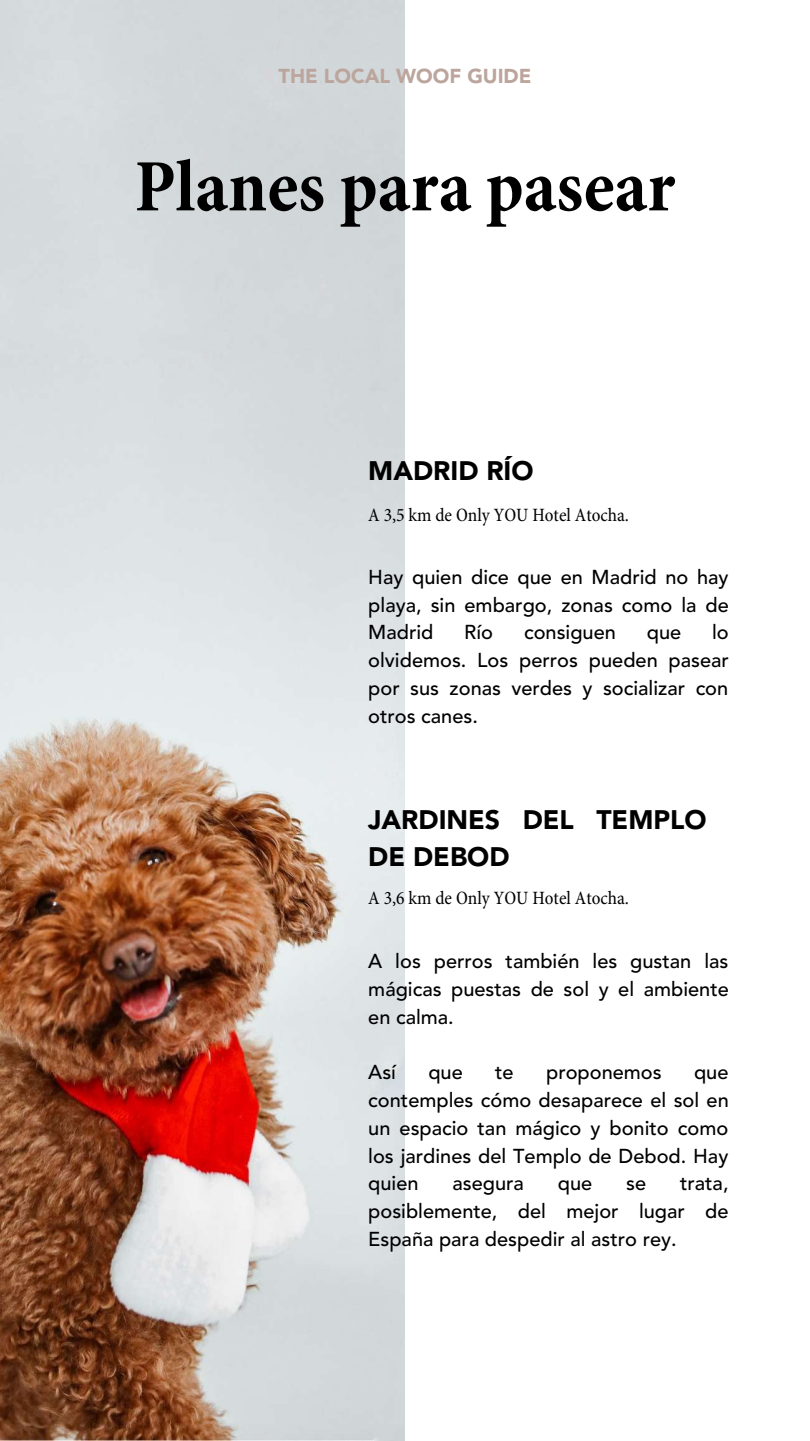
<style>
.page{position:relative;width:810px;height:1441px;background:#fff}
.page>*{position:absolute;margin:0;border:0;box-sizing:border-box;transform-origin:0 0}
.t1{font:700 condensed 74.6px "Minion Pro";color:#000}
.t2{font:900 26.6px/36.8px "Avenir LT Std";color:#000}
.t3{font:500 20px/27.8px "Avenir LT Std";color:#000;text-align:justify}
.t4{font:900 20px "Avenir LT Std";color:#bba59c}
.t5{font:condensed 19px "Minion Pro";color:#000}
</style>
<div class="page">
<img style="left:0;top:0;width:405px;height:1440px">
<p class="t4" style="left:279px;top:68px;width:254px">THE LOCAL WOOF GUIDE</p>
<h1 class="t1" style="left:134px;top:156px;width:543px">Planes para pasear</h1>
<h2 class="t2" style="left:368px;top:455px;width:167px">MADRID RÍO</h2>
<p class="t5" style="left:368px;top:507px;width:262px">A 3,5 km de Only YOU Hotel Atocha.</p>
<p class="t3" style="left:368px;top:564px;width:362px">Hay quien dice que en Madrid no hay playa, sin embargo, zonas como la de Madrid</p>
<p class="t3" style="left:368px;top:620px;width:362px;text-indent:344px">lo olvidemos. Los perros pueden pasear por sus zonas verdes y socializar con otros canes.</p>
<p class="t3" style="left:464px;top:620px;width:30px">Río</p>
<p class="t3" style="left:524px;top:620px;width:93px">consiguen</p>
<p class="t3" style="left:647px;top:620px;width:36px">que</p>
<h2 class="t2" style="left:368px;top:803px;width:340px">JARDINES DEL TEMPLO<br>DE DEBOD</h2>
<p class="t5" style="left:368px;top:889px;width:262px">A 3,6 km de Only YOU Hotel Atocha.</p>
<p class="t3" style="left:368px;top:949px;width:362px">A los perros también les gustan las mágicas puestas de sol y el ambiente en calma.</p>
<p class="t3" style="left:368px;top:1060px;width:29px">Así</p>
<p class="t3" style="left:428px;top:1060px;width:36px">que</p>
<p class="t3" style="left:495px;top:1060px;width:20px">te</p>
<p class="t3" style="left:546px;top:1060px;width:117px">proponemos</p>
<p class="t3" style="left:368px;top:1060px;width:362px;text-indent:326px">que contemples cómo desaparece el sol en un espacio tan mágico y bonito como los jardines del Templo de Debod. Hay quien</p>
<p class="t3" style="left:368px;top:1171px;width:362px;text-indent:312px">trata, posiblemente, del mejor lugar de España para despedir al astro rey.</p>
<p class="t3" style="left:453px;top:1171px;width:73px">asegura</p>
<p class="t3" style="left:558px;top:1171px;width:36px">que</p>
<p class="t3" style="left:626px;top:1171px;width:21px">se</p>
</div>
